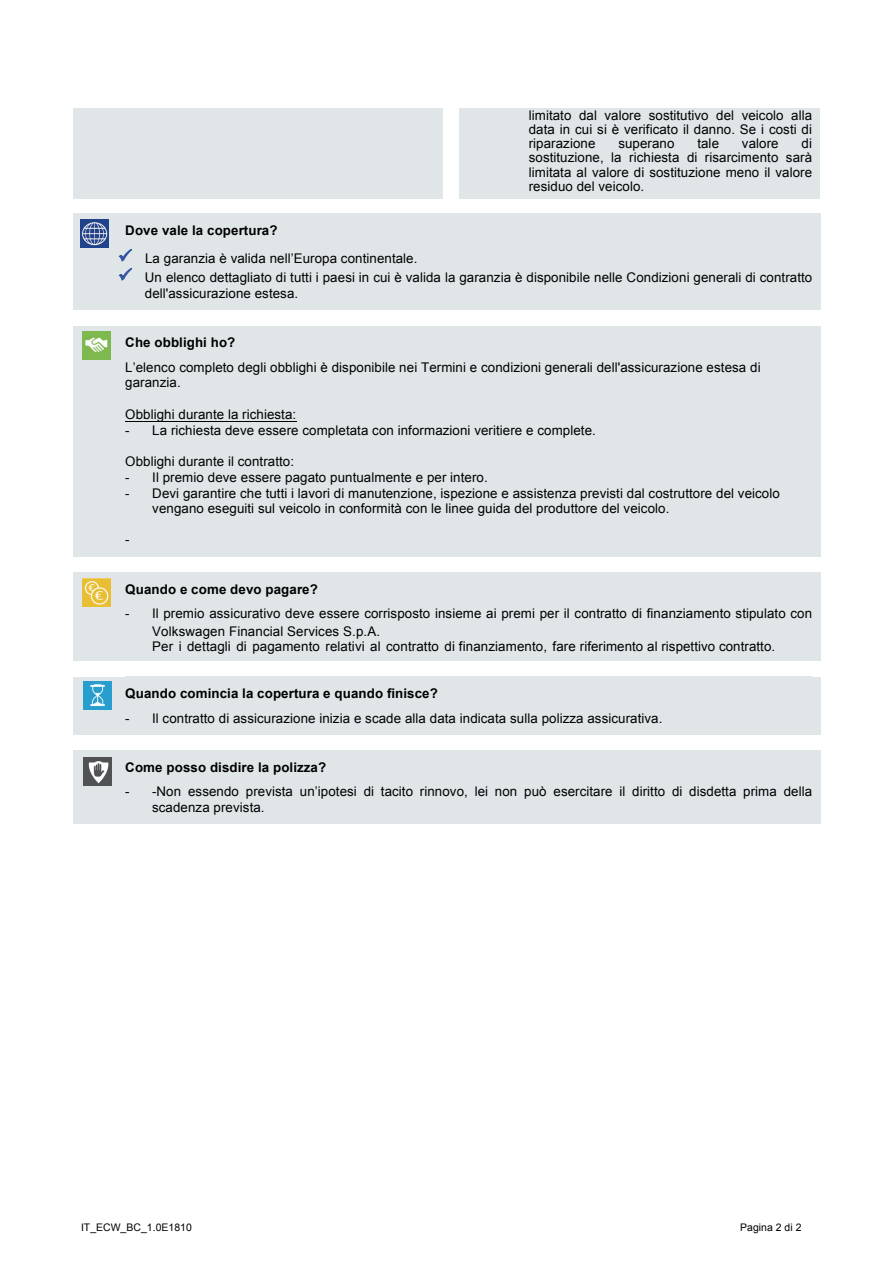
<style>
.page{position:relative;width:893px;height:1263px;background:#fff}
.page>*{position:absolute;margin:0;border:0;box-sizing:border-box;transform-origin:0 0}
.t1{font:13.35px/14.4px "Arial";letter-spacing:.005em;color:#000001}
.t2{font:700 13.35px "Arial";letter-spacing:.01em;color:#000001}
.t3{font:13.35px "Arial";letter-spacing:.01em;color:#000001}
.t4{font:10.5px "Arial";letter-spacing:.005em;color:#000001}
.s1{color:#3052a3}
</style>
<div class="page">
<div style="left:73px;top:108px;width:44px;height:90px;background:#e0e6e8"></div>
<div style="left:117px;top:108px;width:326px;height:90px;background:#e0e6e8"></div>
<div style="left:459px;top:108px;width:46px;height:90px;background:#e0e6e8"></div>
<div style="left:505px;top:108px;width:315px;height:90px;background:#e0e6e8"></div>
<div style="left:73px;top:214px;width:44px;height:96px;background:#e0e6e8"></div>
<div style="left:117px;top:214px;width:703px;height:96px;background:#e0e6e8"></div>
<svg style="left:119px;top:249px;width:13px;height:13px"></svg>
<svg style="left:119px;top:268px;width:13px;height:13px"></svg>
<div style="left:73px;top:326px;width:44px;height:230px;background:#e0e6e8"></div>
<div style="left:117px;top:326px;width:703px;height:230px;background:#e0e6e8"></div>
<hr style="left:125px;top:421px;width:171px;height:1px;background:#000001">
<div style="left:73px;top:572px;width:44px;height:89px;background:#e0e6e8"></div>
<div style="left:117px;top:572px;width:703px;height:89px;background:#e0e6e8"></div>
<div style="left:73px;top:676px;width:44px;height:58px;background:#e0e6e8"></div>
<div style="left:117px;top:676px;width:703px;height:58px;background:#e0e6e8"></div>
<div style="left:73px;top:750px;width:44px;height:74px;background:#e0e6e8"></div>
<div style="left:117px;top:750px;width:703px;height:74px;background:#e0e6e8"></div>
<img style="left:81px;top:219px;width:28px;height:29px">
<img style="left:82px;top:331px;width:28px;height:28px">
<img style="left:82px;top:578px;width:29px;height:28px">
<img style="left:83px;top:682px;width:28px;height:28px">
<img style="left:83px;top:758px;width:28px;height:28px">
<p class="t1" style="left:529px;top:108px;width:285px;text-align:justify">limitato dal valore sostitutivo del veicolo alla data in cui si è verificato il danno. Se i costi di riparazione</p>
<p class="t1" style="left:529px;top:136px;width:285px;text-align:justify;text-indent:273px">di sostituzione, la richiesta di risarcimento sarà limitata al valore di sostituzione meno il valore residuo del veicolo.</p>
<p class="t1" style="left:618px;top:136px;width:58px">superano</p>
<p class="t1" style="left:697px;top:136px;width:23px">tale</p>
<p class="t1" style="left:742px;top:136px;width:38px">valore</p>
<p class="t2" style="left:125px;top:222px;width:154px">Dove vale la copertura?</p>
<p class="t1" style="left:118px;top:251px;width:301px"><span class="s1">✓</span> La garanzia è valida nell’Europa continentale.</p>
<p class="t1" style="left:145px;top:270px;width:669px;line-height:15.9px;text-indent:-27px"><span class="s1">✓</span> Un elenco dettagliato di tutti i paesi in cui è valida la garanzia è disponibile nelle Condizioni generali di contratto dell'assicurazione estesa.</p>
<p class="t2" style="left:125px;top:334px;width:112px">Che obblighi ho?</p>
<p class="t1" style="left:125px;top:360px;width:637px;line-height:15.5px">L’elenco completo degli obblighi è disponibile nei Termini e condizioni generali dell'assicurazione estesa di garanzia.</p>
<p class="t1" style="left:125px;top:407px;width:172px">Obblighi durante la richiesta:</p>
<p class="t1" style="left:125px;top:423px;width:472px">- La richiesta deve essere completata con informazioni veritiere e complete.</p>
<p class="t1" style="left:125px;top:454px;width:170px">Obblighi durante il contratto:</p>
<p class="t1" style="left:125px;top:470px;width:364px">- Il premio deve essere pagato puntualmente e per intero.</p>
<p class="t1" style="left:152px;top:486px;width:629px;line-height:15.5px;text-indent:-27px">- Devi garantire che tutti i lavori di manutenzione, ispezione e assistenza previsti dal costruttore del veicolo vengano eseguiti sul veicolo in conformità con le linee guida del produttore del veicolo.</p>
<p class="t1" style="left:125px;top:533px;width:6px">-</p>
<p class="t2" style="left:125px;top:580px;width:194px">Quando e come devo pagare?</p>
<p class="t1" style="left:125px;top:606px;width:688px">- Il premio assicurativo deve essere corrisposto insieme ai premi per il contratto di finanziamento stipulato con</p>
<p class="t3" style="left:152px;top:622px;width:229px">Volkswagen Financial Services S.p.A.</p>
<p class="t1" style="left:152px;top:639px;width:624px">Per i dettagli di pagamento relativi al contratto di finanziamento, fare riferimento al rispettivo contratto.</p>
<p class="t2" style="left:125px;top:684px;width:314px">Quando comincia la copertura e quando finisce?</p>
<p class="t1" style="left:125px;top:711px;width:539px">- Il contratto di assicurazione inizia e scade alla data indicata sulla polizza assicurativa.</p>
<p class="t2" style="left:125px;top:758px;width:202px">Come posso disdire la polizza?</p>
<p class="t1" style="left:152px;top:784px;width:662px;line-height:15.5px;text-indent:-27px">- -Non essendo prevista un’ipotesi di tacito rinnovo, lei non può esercitare il diritto di disdetta prima della scadenza prevista.</p>
<p class="t4" style="left:81px;top:1221px;width:112px">IT_ECW_BC_1.0E1810</p>
<p class="t4" style="left:740px;top:1221px;width:63px">Pagina 2 di 2</p>
</div>
